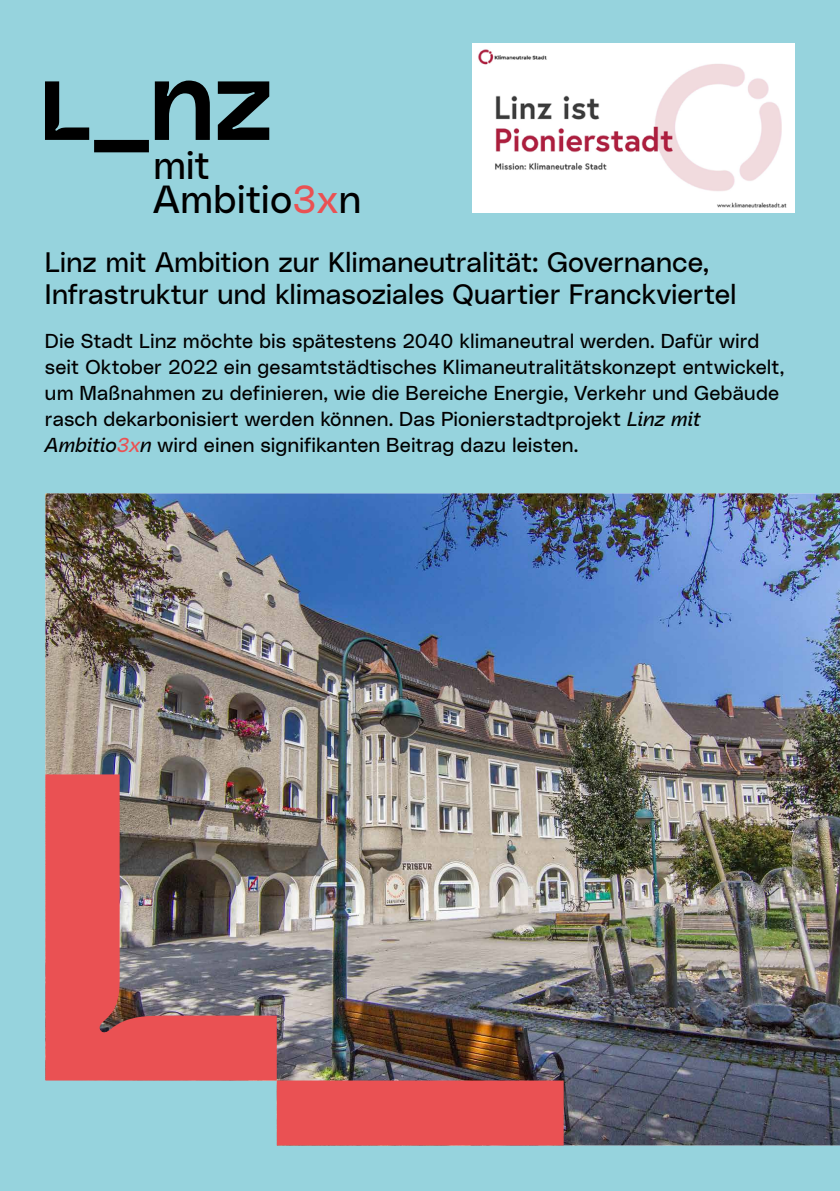
<style>
.page{position:relative;width:840px;height:1191px;background:#fff}
.page>*{position:absolute;margin:0;border:0;box-sizing:border-box;transform-origin:0 0}
.t1{font:39px/33.6px "Lentia Nova Neutral";color:#000}
.t2{font:28px/32px "Lentia Nova Neutral";letter-spacing:-.005em;color:#000}
.t3{font:20px/26px "Lentia Nova Neutral";color:#000}
.s1{color:#ea5153}
.s2{font-style:italic}
.s3{font-style:italic;color:#ea5153}
</style>
<div class="page">
<div style="left:0;top:0;width:839px;height:1191px;background:#96d3dd"></div>
<img style="left:45px;top:493px;width:794px;height:652px">
<div style="left:276px;top:1080px;width:287px;height:65px;background:#ea5153"></div>
<img style="left:45px;top:774px;width:231px;height:306px">
<svg style="left:45px;top:81px;width:224px;height:71px"></svg>
<img style="left:472px;top:44px;width:322px;height:169px">
<h1 class="t1" style="left:153px;top:146px;width:209px">mit<br>Ambitio<span class="s1">3x</span>n</h1>
<h2 class="t2" style="left:45px;top:244px;width:692px">Linz mit Ambition zur Klimaneutralität: Governance,<br>Infrastruktur und klimasoziales Quartier Franckviertel</h2>
<p class="t3" style="left:45px;top:327px;width:740px">Die Stadt Linz möchte bis spätestens 2040 klimaneutral werden. Dafür wird seit Oktober 2022 ein gesamtstädtisches Klimaneutralitätskonzept entwickelt, um Maßnahmen zu definieren, wie die Bereiche Energie, Verkehr und Gebäude rasch dekarbonisiert werden können. Das Pionierstadtprojekt <span class="s2">Linz mit Ambitio</span><span class="s3">3x</span><span class="s2">n</span> wird einen signifikanten Beitrag dazu leisten.</p>
</div>
